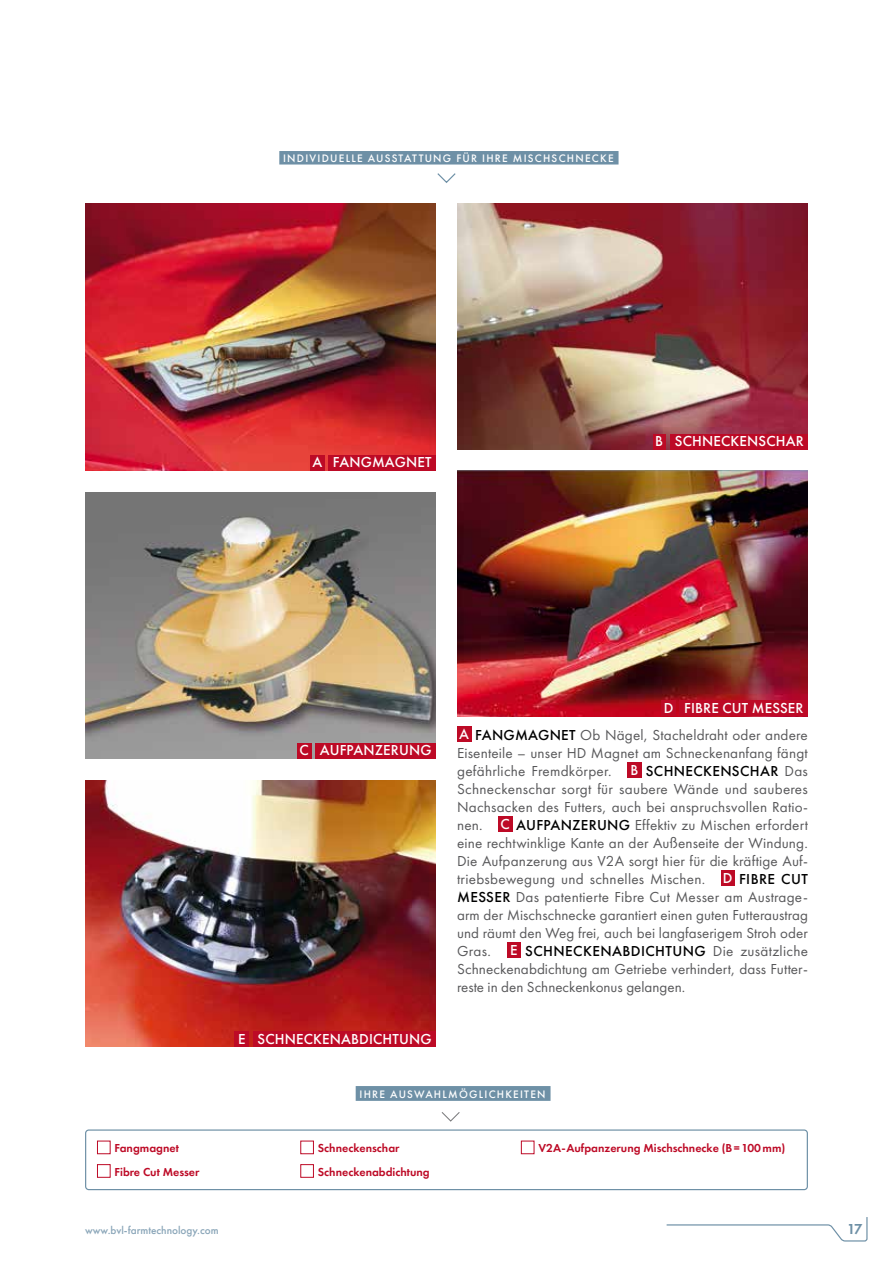
<style>
.page{position:relative;width:893px;height:1263px;background:#fff}
.page>*{position:absolute;margin:0;border:0;box-sizing:border-box;transform-origin:0 0}
.t1{font:15px/18px "Futura PT";letter-spacing:.005em;color:#58585a;text-align:justify}
.t2{font:500 15px "Futura PT";letter-spacing:.01em;color:#fff}
.t3{font:600 15px "Futura PT";color:#6e90a6}
.t4{font:600 12px "Futura PT";color:#bd0a26}
.t5{font:500 11.25px "Futura PT";letter-spacing:.11em;color:#fff}
.t6{font:500 11.25px "Futura PT";color:#89a5b8}
.s1{font-weight:500;color:#fff}
.s2{font-weight:500;color:#000}
</style>
<div class="page">
<img style="left:85px;top:780px;width:351px;height:267px">
<div style="left:253px;top:1031px;width:183px;height:16px;background:#bd0a26"></div>
<div style="left:235px;top:1031px;width:14px;height:16px;background:#bd0a26"></div>
<div style="left:279px;top:151px;width:339px;height:14px;background:#6e90a6"></div>
<svg style="left:437px;top:173px;width:19px;height:10px"></svg>
<div style="left:457px;top:726px;width:14px;height:16px;background:#bd0a26"></div>
<div style="left:627px;top:762px;width:15px;height:16px;background:#bd0a26"></div>
<div style="left:498px;top:816px;width:14px;height:16px;background:#bd0a26"></div>
<div style="left:721px;top:870px;width:14px;height:16px;background:#bd0a26"></div>
<div style="left:507px;top:942px;width:14px;height:16px;background:#bd0a26"></div>
<img style="left:85px;top:204px;width:351px;height:267px">
<div style="left:329px;top:455px;width:107px;height:16px;background:#bd0a26"></div>
<div style="left:310px;top:455px;width:14px;height:16px;background:#bd0a26"></div>
<img style="left:457px;top:204px;width:351px;height:245px">
<div style="left:670px;top:434px;width:138px;height:15px;background:#bd0a26"></div>
<div style="left:653px;top:434px;width:12px;height:15px;background:#bd0a26"></div>
<img style="left:457px;top:471px;width:351px;height:245px">
<div style="left:680px;top:701px;width:128px;height:15px;background:#bd0a26"></div>
<div style="left:661px;top:701px;width:15px;height:15px;background:#bd0a26"></div>
<img style="left:85px;top:492px;width:351px;height:267px">
<div style="left:315px;top:743px;width:121px;height:15px;background:#bd0a26"></div>
<div style="left:297px;top:743px;width:14px;height:15px;background:#bd0a26"></div>
<svg style="left:441px;top:1112px;width:19px;height:10px"></svg>
<div style="left:356px;top:1086px;width:194px;height:15px;background:#6e90a6"></div>
<div style="left:85px;top:1129px;width:723px;height:61px;border:1px solid #6e90a6;border-radius:3px"></div>
<div style="left:521px;top:1140px;width:13px;height:14px;border:1px solid #bd0a26"></div>
<div style="left:97px;top:1140px;width:14px;height:14px;border:1px solid #bd0a26"></div>
<div style="left:300px;top:1164px;width:14px;height:14px;border:1px solid #bd0a26"></div>
<div style="left:97px;top:1164px;width:14px;height:14px;border:1px solid #bd0a26"></div>
<div style="left:300px;top:1140px;width:14px;height:14px;border:1px solid #bd0a26"></div>
<svg style="left:666px;top:1217px;width:202px;height:25px"></svg>
<p class="t5" style="left:283px;top:151px;width:332px">INDIVIDUELLE AUSSTATTUNG FÜR -IHRE MISCHSCHNECKE</p>
<p class="t2" style="left:312px;top:453px;width:121px">A FANGMAGNET</p>
<p class="t2" style="left:655px;top:432px;width:150px">B SCHNECKENSCHAR</p>
<p class="t2" style="left:664px;top:699px;width:141px">D FIBRE CUT MESSER</p>
<p class="t2" style="left:299px;top:741px;width:134px">C AUFPANZERUNG</p>
<p class="t2" style="left:238px;top:1029px;width:195px">E SCHNECKENABDICHTUNG</p>
<p class="t1" style="left:457px;top:726px;width:352px"><span class="s1">A</span> <span class="s2">FANGMAGNET</span> Ob Nägel, Stacheldraht oder andere Eisenteile – unser HD Magnet am Schneckenanfang fängt gefährliche Fremdkörper.</p>
<p class="t1" style="left:457px;top:762px;width:352px;text-indent:173px"><span class="s1">B</span> <span class="s2">SCHNECKENSCHAR</span> Das Schneckenschar sorgt für saubere Wände und sauberes Nachsacken des Futters, auch bei anspruchsvollen Ratio&shy;nen. <span class="s1">C</span> <span class="s2">AUFPANZERUNG</span> Effektiv zu Mischen erfordert eine rechtwinklige Kante an der Außenseite der Windung.<br>Die Aufpanzerung aus V2A sorgt hier für die kräftige Auf&shy;triebsbewegung und schnelles Mischen. <span class="s1">D</span> <span class="s2">FIBRE CUT MESSER</span> Das patentierte Fibre Cut Messer am Austrage&shy;arm der Mischschnecke garantiert einen guten Futteraustrag und räumt den Weg frei, auch bei langfaserigem Stroh oder Gras.</p>
<p class="t1" style="left:457px;top:942px;width:352px;text-indent:53px"><span class="s1">E</span> <span class="s2">SCHNECKENABDICHTUNG</span> Die zusätzliche Schneckenabdichtung am Getriebe verhindert, dass Futter&shy;reste in den Schneckenkonus gelangen.</p>
<p class="t5" style="left:359px;top:1087px;width:188px">IHRE AUSWAHLMÖGLICHKEITEN</p>
<p class="t4" style="left:115px;top:1140px;width:66px">Fangmagnet</p>
<p class="t4" style="left:538px;top:1140px;width:248px">V2A-Aufpanzerung Mischschnecke (B=100mm)</p>
<p class="t4" style="left:115px;top:1164px;width:86px">Fibre Cut Messer</p>
<p class="t4" style="left:318px;top:1164px;width:113px">Schneckenabdichtung</p>
<p class="t4" style="left:318px;top:1140px;width:83px">Schneckenschar</p>
<p class="t6" style="left:85px;top:1223px;width:135px">www.bvl-farmtechnology.com</p>
<p class="t3" style="left:847px;top:1219px;width:17px">17</p>
</div>
